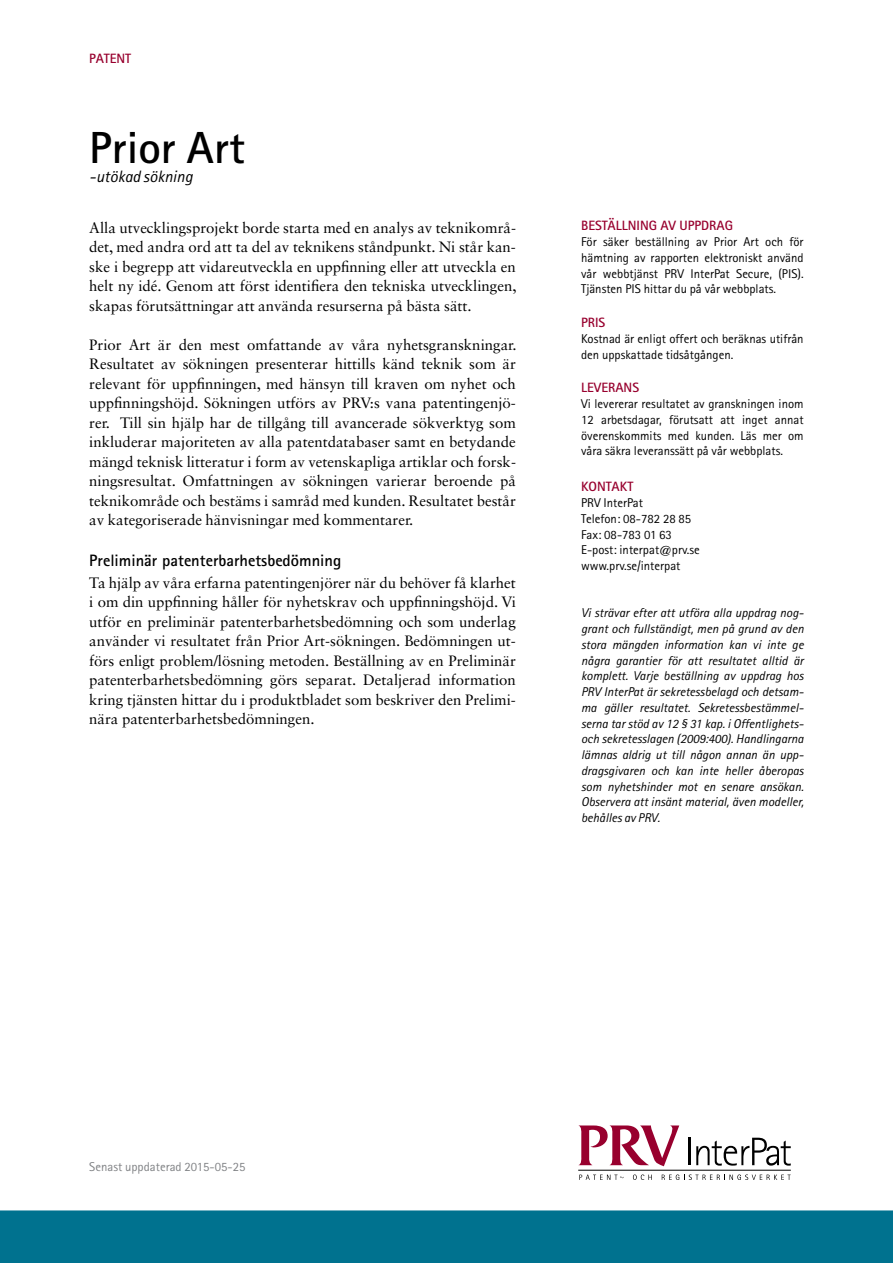
<style>
.page{position:relative;width:893px;height:1263px;background:#fff}
.page>*{position:absolute;margin:0;border:0;box-sizing:border-box;transform-origin:0 0}
.t1{font:700 45px "Rotis Sans Serif Std";color:#000}
.t2{font:700 16.5px "Rotis Sans Serif Std";color:#000}
.t3{font:italic 16.5px "Rotis Sans Serif Std";color:#000}
.t4{font:15px/19.5px "Sabon LT Std";color:#000;text-align:justify}
.t5{font:700 13.5px "Rotis Sans Serif Std";color:#98002e}
.t6{font:italic 12.75px/15.8px "Rotis Sans Serif Std";color:#000;text-align:justify}
.t7{font:12.75px/15.8px "Rotis Sans Serif Std";color:#000;text-align:justify}
.t8{font:12.75px "Rotis Sans Serif Std";color:#808285}
</style>
<div class="page">
<div style="left:0;top:1210px;width:893px;height:53px;background:#00728f"></div>
<hr style="left:688px;top:1138px;width:2px;height:27px;background:#000">
<svg style="left:696px;top:1138px;width:95px;height:27px"></svg>
<svg style="left:579px;top:1125px;width:100px;height:41px"></svg>
<svg style="left:579px;top:1174px;width:44px;height:6px"></svg>
<svg style="left:633px;top:1174px;width:19px;height:6px"></svg>
<svg style="left:662px;top:1174px;width:129px;height:6px"></svg>
<hr style="left:578px;top:1170px;width:213px;height:1px;background:#000">
<p class="t5" style="left:89px;top:50px;width:43px">PATENT</p>
<h1 class="t1" style="left:89px;top:119px;width:157px">Prior Art</h1>
<p class="t3" style="left:89px;top:167px;width:105px">-utökad sökning</p>
<p class="t4" style="left:89px;top:217px;width:429px">Alla utvecklingsprojekt borde starta med en analys av teknikområ&shy;det, med andra ord att ta del av teknikens ståndpunkt. Ni står kan&shy;ske i begrepp att vidareutveckla en uppfinning eller att utveckla en helt ny idé. Genom att först identifiera den tekniska utvecklingen, skapas förutsättningar att använda resurserna på bästa sätt.</p>
<p class="t4" style="left:89px;top:334px;width:429px">Prior Art är den mest omfattande av våra nyhetsgranskningar.<br>Resultatet av sökningen presenterar hittills känd teknik som är relevant för uppfinningen, med hänsyn till kraven om nyhet och uppfinningshöjd. Sökningen utförs av PRV:s vana patentingenjö&shy;rer. Till sin hjälp har de tillgång till avancerade sökverktyg som inkluderar majoriteten av alla patentdatabaser samt en betydande mängd teknisk litteratur i form av vetenskapliga artiklar och forsk&shy;ningsresultat. Omfattningen av sökningen varierar beroende på teknikområde och bestäms i samråd med kunden. Resultatet består av kategoriserade hänvisningar med kommentarer.</p>
<p class="t2" style="left:89px;top:550px;width:254px">Preliminär patenterbarhetsbedömning</p>
<p class="t4" style="left:89px;top:573px;width:428px">Ta hjälp av våra erfarna patentingenjörer när du behöver få klarhet i om din uppfinning håller för nyhetskrav och uppfinningshöjd. Vi utför en preliminär patenterbarhetsbedömning och som underlag använder vi resultatet från Prior Art-sökningen. Bedömningen ut&shy;förs enligt problem/lösning metoden. Beställning av en preliminär patenterbarhetsbedömning görs separat. Detaljerad information kring tjänsten hittar du i produktbladet som beskriver den prelimi&shy;nära patenterbarhetsbedömningen.</p>
<p class="t5" style="left:581px;top:217px;width:153px">Beställning av uppdrag</p>
<p class="t7" style="left:581px;top:234px;width:224px">För säker beställning av Prior Art och för hämtning av rapporten elektroniskt använd vår webbtjänst PRV InterPat Secure, (PIS).<br>Tjänsten PIS hittar du på vår webbplats.</p>
<p class="t5" style="left:581px;top:314px;width:26px">Pris</p>
<p class="t7" style="left:581px;top:331px;width:224px">Kostnad är enligt offert och beräknas utifrån den uppskattade tidsåtgången.</p>
<p class="t5" style="left:581px;top:379px;width:59px">Leverans</p>
<p class="t7" style="left:581px;top:396px;width:224px">Vi levererar resultatet av granskningen inom 12 arbetsdagar, förutsatt att inget annat överenskommits med kunden. Läs mer om våra säkra leveranssätt på vår webbplats.</p>
<p class="t5" style="left:581px;top:478px;width:54px">Kontakt</p>
<p class="t7" style="left:581px;top:495px;width:120px;text-align:left">PRV InterPat<br>Telefon: 08-782 28 85<br>Fax: 08-783 01 63<br>E-post: interpat@prv.se www.prv.se/interpat</p>
<p class="t6" style="left:581px;top:605px;width:224px">Vi strävar efter att utföra alla uppdrag nog&shy;grant och fullständigt, men på grund av den stora mängden information kan vi inte ge några garantier för att resultatet alltid är komplett. Varje beställning av uppdrag hos PRV InterPat är sekretessbelagd och detsam&shy;ma gäller resultatet. Sekretessbestämmel&shy;serna tar stöd av 12 § 31 kap. i Offentlighets&shy;och sekretesslagen (2009:400). Handlingarna lämnas aldrig ut till någon annan än upp&shy;dragsgivaren och kan inte heller åberopas som nyhetshinder mot en senare ansökan.<br>Observera att insänt material, även modeller, behålles av PRV.</p>
<p class="t8" style="left:89px;top:1159px;width:158px">Senast uppdaterad 2015-05-25</p>
</div>
